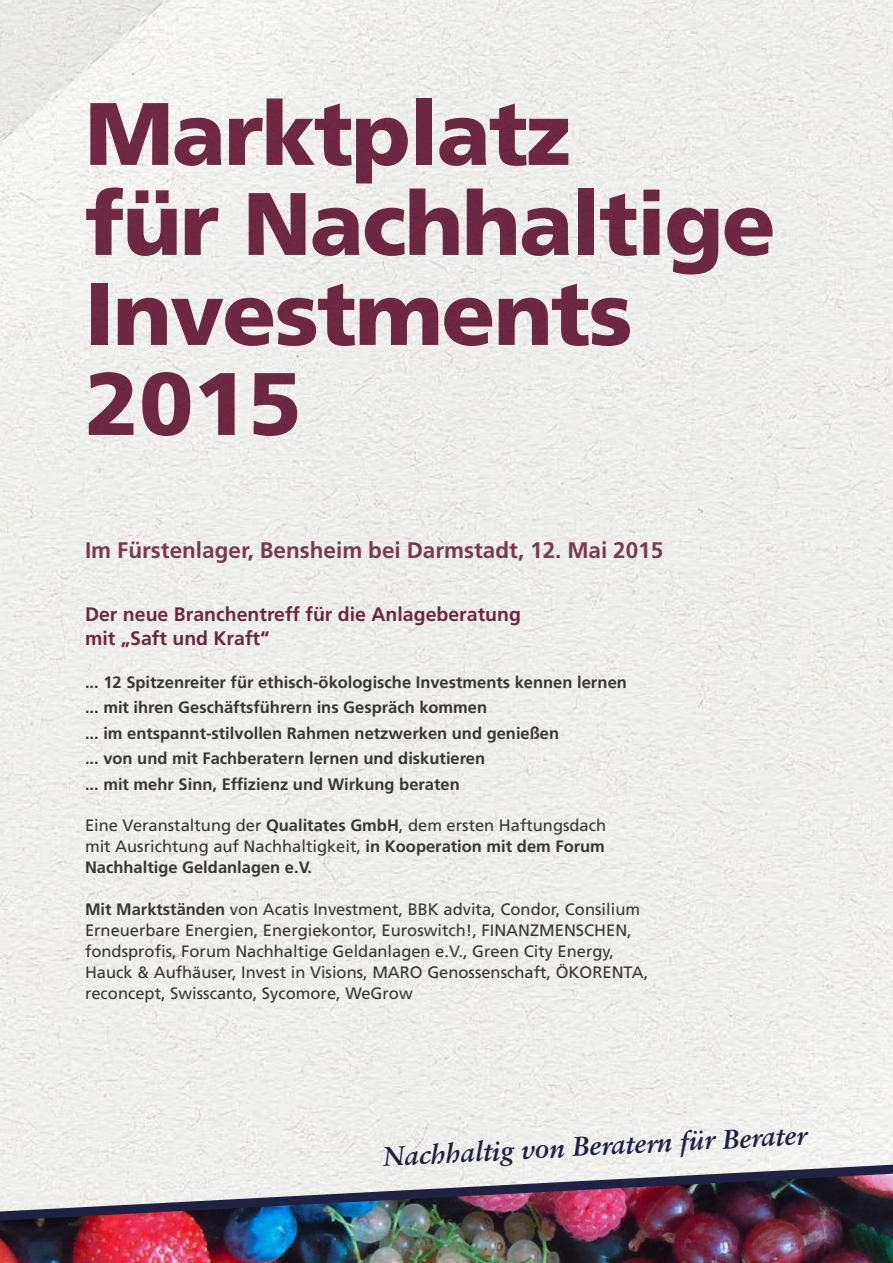
<style>
.page{position:relative;width:893px;height:1263px;background:#fff}
.page>*{position:absolute;margin:0;border:0;box-sizing:border-box;transform-origin:0 0}
.h0{font:900 88.5px/90px "Frutiger LT Std";letter-spacing:-.02em;color:#762b49}
.t1{font:italic 700 27px "Sabon LT Std";color:#212449}
.t2{font:700 22.5px "Frutiger LT Std";color:#843e59}
.t3{font:700 19.5px/24px "Frutiger LT Std";color:#762b49}
.fließtext{font:16.5px/21px "Frutiger LT Std";color:#3b3b3a;text-align:justify}
.fließtext_ohne_Absta{font:700 16.5px "Frutiger LT Std";color:#3b3b3a}
.s1{font-weight:700}
</style>
<div class="page">
<img style="left:0;top:0;width:893px;height:1263px">
<p class="h0" style="left:85px;top:89px;width:692px">Marktplatz<br>für Nachhaltige<br>Investments<br>2015</p>
<p class="t2" style="left:85px;top:537px;width:580px">Im Fürstenlager, Bensheim bei Darmstadt, 12. Mai 2015</p>
<p class="t3" style="left:85px;top:602px;width:437px">Der neue Branchentreff für die Anlageberatung mit „Saft und Kraft“</p>
<p class="fließtext_ohne_Absta" style="left:85px;top:672px;width:543px">... 12 Spitzenreiter für ethisch-ökologische Investments kennen lernen</p>
<p class="fließtext_ohne_Absta" style="left:85px;top:698px;width:404px">... mit ihren Geschäftsführern ins Gespräch kommen</p>
<p class="fließtext_ohne_Absta" style="left:85px;top:723px;width:476px">... im entspannt-stilvollen Rahmen netzwerken und genießen</p>
<p class="fließtext_ohne_Absta" style="left:85px;top:749px;width:402px">... von und mit Fachberatern lernen und diskutieren</p>
<p class="fließtext_ohne_Absta" style="left:85px;top:774px;width:376px">... mit mehr Sinn, Effizienz und Wirkung beraten</p>
<p class="fließtext" style="left:85px;top:815px;width:523px">Eine Veranstaltung der <span class="s1">Qualitates GmbH</span>, dem ersten Haftungsdach mit Ausrichtung auf Nachhaltigkeit, <span class="s1">in Kooperation mit dem Forum Nachhaltige Geldanlagen e.V.</span></p>
<p class="fließtext" style="left:85px;top:899px;width:565px;text-align:left"><span class="s1">Mit Marktständen</span> von Acatis Investment, BBK advita, Condor, Consilium Erneuerbare Energien, Energiekontor, Euroswitch!, FINANZMENSCHEN, fondsprofis, Forum Nachhaltige Geldanlagen e.V., Green City Energy, Hauck &amp; Aufhäuser, Invest in Visions, MARO Genossenschaft, ÖKORENTA, reconcept, Swisscanto, Sycomore, WeGrow</p>
<h2 class="t1" style="left:383px;top:1140px;width:425px;rotate:-3deg">Nachhaltig von Beratern für Berater</h2>
</div>
